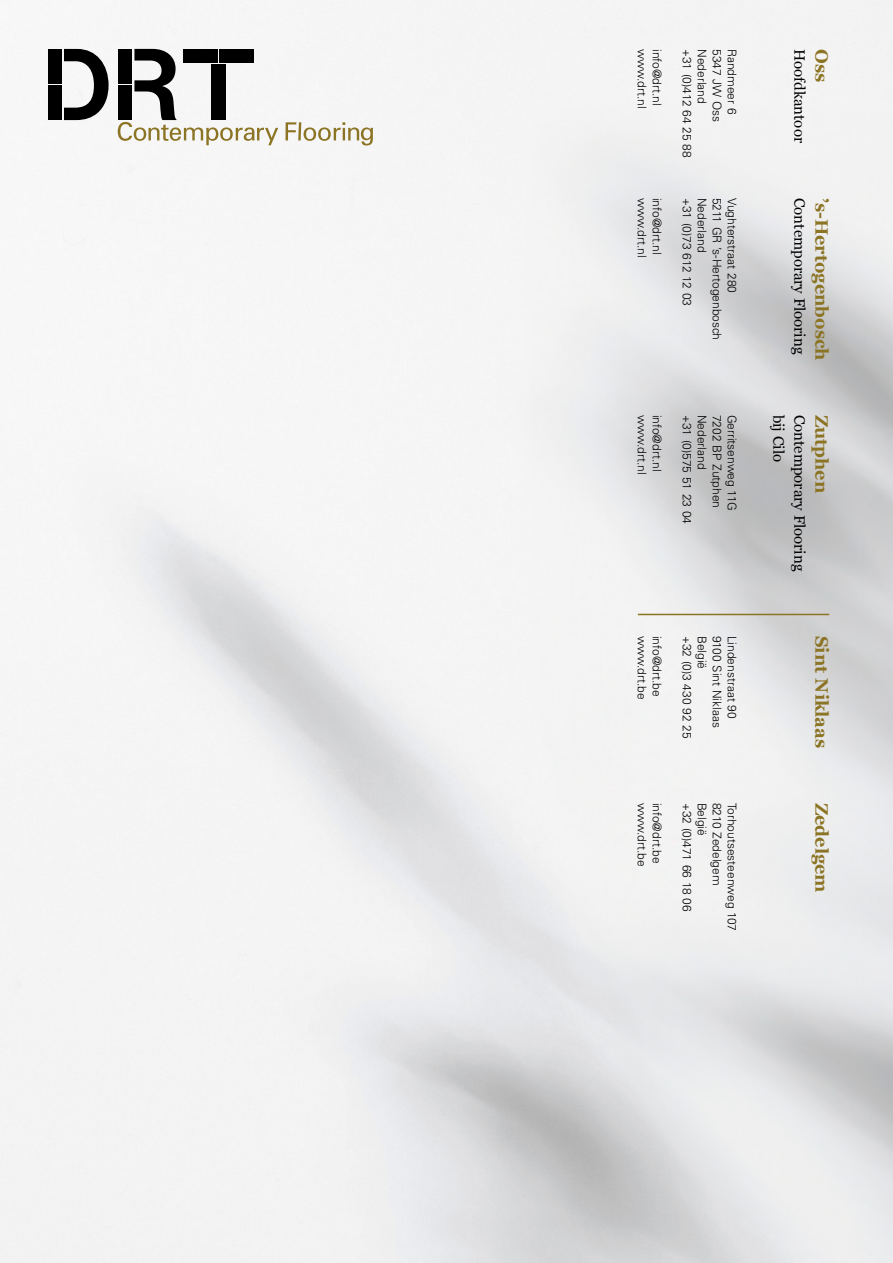
<style>
.page{position:relative;width:893px;height:1263px;background:#fff}
.page>*{position:absolute;margin:0;border:0;box-sizing:border-box;transform-origin:0 0}
.t1{font:700 18px "Georgia";color:#8c7425}
.t2{font:15px "Georgia";color:#000}
.t3{font:300 12px "Univers";color:#000}
</style>
<div class="page">
<img style="left:0;top:0;width:893px;height:1263px">
<div style="left:48px;top:86px;width:14px;height:34px;background:#000"></div>
<div style="left:48px;top:49px;width:14px;height:34px;background:#000"></div>
<svg style="left:64px;top:49px;width:45px;height:71px"></svg>
<svg style="left:118px;top:49px;width:160px;height:96px"></svg>
<svg style="left:285px;top:122px;width:88px;height:23px"></svg>
<hr style="left:638px;top:614px;width:191px;height:1px;background:#8c7425">
<p class="t3" style="left:649px;top:49px;width:61px;rotate:90deg">www.drt.nl</p>
<p class="t3" style="left:664px;top:49px;width:58px;rotate:90deg">info@drt.nl</p>
<p class="t3" style="left:694px;top:49px;width:110px;rotate:90deg">+31 (0)412 64 25 88</p>
<p class="t3" style="left:709px;top:49px;width:56px;rotate:90deg">Nederland</p>
<p class="t3" style="left:724px;top:49px;width:75px;rotate:90deg">5347 JW Oss</p>
<p class="t3" style="left:739px;top:49px;width:67px;rotate:90deg">Randmeer 6</p>
<p class="t2" style="left:811px;top:49px;width:95px;rotate:90deg">Hoofdkantoor</p>
<h1 class="t1" style="left:835px;top:49px;width:35px;rotate:90deg">Oss</h1>
<p class="t3" style="left:649px;top:198px;width:61px;rotate:90deg">www.drt.nl</p>
<p class="t3" style="left:664px;top:198px;width:58px;rotate:90deg">info@drt.nl</p>
<p class="t3" style="left:694px;top:198px;width:110px;rotate:90deg">+31 (0)73 612 12 03</p>
<p class="t3" style="left:709px;top:198px;width:56px;rotate:90deg">Nederland</p>
<p class="t3" style="left:724px;top:198px;width:144px;rotate:90deg">5211 GR ’s-Hertogenbosch</p>
<p class="t3" style="left:739px;top:198px;width:97px;rotate:90deg">Vughterstraat 280</p>
<p class="t2" style="left:811px;top:198px;width:158px;rotate:90deg">Contemporary Flooring</p>
<h1 class="t1" style="left:835px;top:198px;width:164px;rotate:90deg">’s-Hertogenbosch</h1>
<p class="t3" style="left:649px;top:415px;width:61px;rotate:90deg">www.drt.nl</p>
<p class="t3" style="left:664px;top:415px;width:58px;rotate:90deg">info@drt.nl</p>
<p class="t3" style="left:694px;top:415px;width:111px;rotate:90deg">+31 (0)575 51 23 04</p>
<p class="t3" style="left:709px;top:415px;width:56px;rotate:90deg">Nederland</p>
<p class="t3" style="left:724px;top:415px;width:95px;rotate:90deg">7202 BP Zutphen</p>
<p class="t3" style="left:739px;top:415px;width:98px;rotate:90deg">Gerritsenweg 11G</p>
<p class="t2" style="left:790px;top:415px;width:49px;rotate:90deg">bij Cilo</p>
<p class="t2" style="left:811px;top:415px;width:158px;rotate:90deg">Contemporary Flooring</p>
<h1 class="t1" style="left:835px;top:415px;width:80px;rotate:90deg">Zutphen</h1>
<p class="t3" style="left:649px;top:636px;width:65px;rotate:90deg">www.drt.be</p>
<p class="t3" style="left:664px;top:636px;width:62px;rotate:90deg">info@drt.be</p>
<p class="t3" style="left:694px;top:636px;width:104px;rotate:90deg">+32 (0)3 430 92 25</p>
<p class="t3" style="left:709px;top:636px;width:35px;rotate:90deg">België</p>
<p class="t3" style="left:724px;top:636px;width:94px;rotate:90deg">9100 Sint Niklaas</p>
<p class="t3" style="left:739px;top:636px;width:85px;rotate:90deg">Lindenstraat 90</p>
<h1 class="t1" style="left:835px;top:636px;width:114px;rotate:90deg">Sint Niklaas</h1>
<p class="t3" style="left:649px;top:803px;width:65px;rotate:90deg">www.drt.be</p>
<p class="t3" style="left:664px;top:803px;width:62px;rotate:90deg">info@drt.be</p>
<p class="t3" style="left:694px;top:803px;width:110px;rotate:90deg">+32 (0)471 66 18 06</p>
<p class="t3" style="left:709px;top:803px;width:35px;rotate:90deg">België</p>
<p class="t3" style="left:724px;top:803px;width:84px;rotate:90deg">8210 Zedelgem</p>
<p class="t3" style="left:739px;top:803px;width:130px;rotate:90deg">Torhoutsesteenweg 107</p>
<h1 class="t1" style="left:835px;top:803px;width:92px;rotate:90deg">Zedelgem</h1>
</div>
